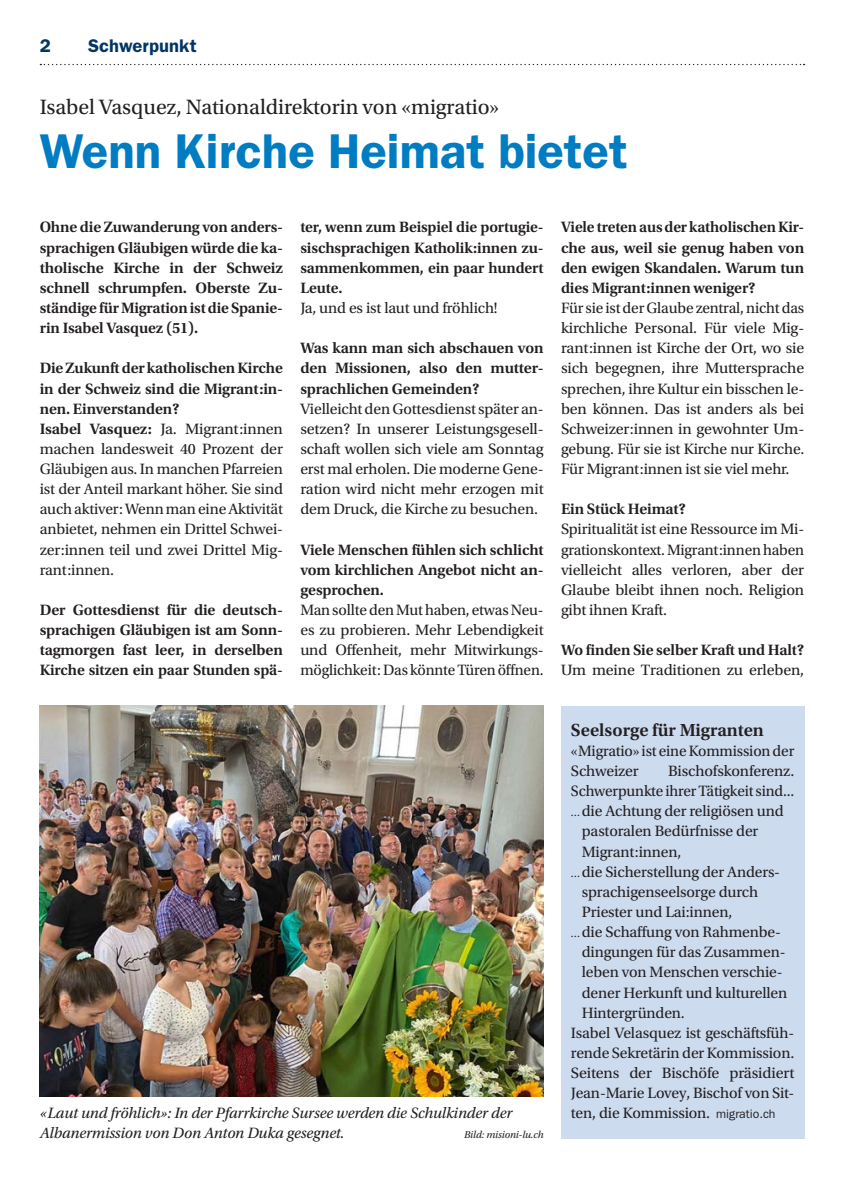
<style>
.page{position:relative;width:844px;height:1191px;background:#fff}
.page>*{position:absolute;margin:0;border:0;box-sizing:border-box;transform-origin:0 0}
.Haupttitel{font:600 49px "ITC Franklin Gothic Std";color:#007cc2}
.Uebertitel{font:21.88px "Utopia Std";color:#231f20}
.Zwischentitel_Hauptartikel{font:600 18.38px "Utopia Std";color:#231f20}
.t1{font:600 18.38px "ITC Franklin Gothic Std";letter-spacing:.005em;color:#003667}
.Fliesstext{font:15.75px/20.1px "Utopia Std";letter-spacing:-.01em;color:#231f20;text-align:justify}
.Fliesstext_fett_Lead{font:600 15.75px/20.1px "Utopia Std";letter-spacing:-.01em;color:#231f20;text-align:justify}
.Fliesstext_kursiv{font:italic 15.75px "Utopia Std";letter-spacing:-.01em;color:#231f20}
.Fliesstext_kursiv-2{font:italic 10.5px "Utopia Std";letter-spacing:-.01em;color:#231f20}
.s1{font-weight:600}
.s2{font-size:11.38px}
.s3{font-family:"ITC Franklin Gothic Std";font-size:12.25px}
</style>
<div class="page">
<div style="left:561px;top:705px;width:243px;height:433px;background:#cddbef"></div>
<img style="left:40px;top:705px;width:503px;height:391px">
<svg style="left:40px;top:64px;width:764px;height:1px"></svg>
<p class="t1" style="left:40px;top:35px;width:13px">2</p>
<p class="t1" style="left:88px;top:35px;width:110px">Schwerpunkt</p>
<p class="Uebertitel" style="left:40px;top:95px;width:461px">Isabel Vasquez, Nationaldirektorin von «migratio»</p>
<p class="Haupttitel" style="left:40px;top:122px;width:589px">Wenn Kirche Heimat bietet</p>
<p class="Fliesstext_fett_Lead" style="left:40px;top:217px;width:245px">Ohne die Zuwanderung von anders&shy;sprachigen Gläubigen würde die ka&shy;tholische Kirche in der Schweiz schnell schrumpfen. Oberste Zu&shy;ständige für Migration ist die Spanie&shy;rin Isabel Vasquez (51).</p>
<p class="Fliesstext_fett_Lead" style="left:40px;top:358px;width:245px">Die Zukunft der katholischen Kirche in der Schweiz sind die Migrant:in&shy;nen. Einverstanden?</p>
<p class="Fliesstext" style="left:40px;top:419px;width:245px"><span class="s1">Isabel Vasquez:</span> Ja. Migrant:innen machen landesweit 40 Prozent der Gläubigen aus. In manchen Pfarreien ist der Anteil markant höher. Sie sind auch aktiver: Wenn man eine Aktivität anbietet, nehmen ein Drittel Schwei&shy;zer:innen teil und zwei Drittel Mig&shy;rant:innen.</p>
<p class="Fliesstext_fett_Lead" style="left:40px;top:600px;width:245px">Der Gottesdienst für die deutsch&shy;sprachigen Gläubigen ist am Sonn&shy;tagmorgen fast leer, in derselben Kirche sitzen ein paar Stunden spä-</p>
<p class="Fliesstext_fett_Lead" style="left:300px;top:217px;width:245px">ter, wenn zum Beispiel die portugie&shy;sischsprachigen Katholik:innen zu&shy;sammenkommen, ein paar hundert Leute.</p>
<p class="Fliesstext" style="left:300px;top:298px;width:199px">Ja, und es ist laut und fröhlich!</p>
<p class="Fliesstext_fett_Lead" style="left:300px;top:338px;width:245px">Was kann man sich abschauen von den Missionen, also den mutter&shy;sprachlichen Gemeinden?</p>
<p class="Fliesstext" style="left:300px;top:399px;width:245px">Vielleicht den Gottesdienst später an&shy;setzen? In unserer Leistungsgesell&shy;schaft wollen sich viele am Sonntag erst mal erholen. Die moderne Gene&shy;ration wird nicht mehr erzogen mit dem Druck, die Kirche zu besuchen.</p>
<p class="Fliesstext_fett_Lead" style="left:300px;top:539px;width:245px">Viele Menschen fühlen sich schlicht vom kirchlichen Angebot nicht an&shy;gesprochen.</p>
<p class="Fliesstext" style="left:300px;top:600px;width:245px">Man sollte den Mut haben, etwas Neu&shy;es zu probieren. Mehr Lebendigkeit und Offenheit, mehr Mitwirkungs&shy;möglichkeit: Das könnte Türen öffnen.</p>
<p class="Fliesstext_fett_Lead" style="left:561px;top:217px;width:245px">Viele treten aus der katholischen Kir&shy;che aus, weil sie genug haben von den ewigen Skandalen. Warum tun dies Migrant:innen weniger?</p>
<p class="Fliesstext" style="left:561px;top:298px;width:245px">Für sie ist der Glaube zentral, nicht das kirchliche Personal. Für viele Mig&shy;rant:innen ist Kirche der Ort, wo sie sich begegnen, ihre Muttersprache sprechen, ihre Kultur ein bisschen le&shy;ben können. Das ist anders als bei Schweizer:innen in gewohnter Um&shy;gebung. Für sie ist Kirche nur Kirche.<br>Für Migrant:innen ist sie viel mehr.</p>
<p class="Fliesstext_fett_Lead" style="left:561px;top:499px;width:126px">Ein Stück Heimat?</p>
<p class="Fliesstext" style="left:561px;top:519px;width:245px">Spiritualität ist eine Ressource im Mi&shy;grationskontext. Migrant:innen haben vielleicht alles verloren, aber der Glaube bleibt ihnen noch. Religion gibt ihnen Kraft.</p>
<p class="Fliesstext_fett_Lead" style="left:561px;top:640px;width:245px">Wo finden Sie selber Kraft und Halt?</p>
<p class="Fliesstext" style="left:561px;top:660px;width:245px">Um meine Traditionen zu erleben,</p>
<p class="Zwischentitel_Hauptartikel" style="left:570px;top:719px;width:194px">Seelsorge für Migranten</p>
<p class="Fliesstext" style="left:570px;top:741px;width:225px">«Migratio» ist eine Kommission der<br>Schweizer</p>
<p class="Fliesstext" style="left:570px;top:761px;width:225px;text-align:right">Bischofskonferenz.<br>Schwerpunkte ihrer Tätigkeit sind...</p>
<p class="Fliesstext" style="left:581px;top:801px;width:203px;text-align:left;text-indent:-11px"><span class="s2">…</span>die Achtung der religiösen und pastoralen Bedürfnisse der<br>Migrant:innen,</p>
<p class="Fliesstext" style="left:581px;top:861px;width:200px;text-align:left;text-indent:-11px"><span class="s2">…</span>die Sicherstellung der Anders&shy;sprachigenseelsorge durch<br>Priester und Lai:innen,</p>
<p class="Fliesstext" style="left:581px;top:922px;width:207px;text-align:left;text-indent:-11px"><span class="s2">…</span>die Schaffung von Rahmenbe&shy;dingungen für das Zusammen&shy;leben von Menschen verschie&shy;dener Herkunft und kulturellen<br>Hintergründen.</p>
<p class="Fliesstext" style="left:570px;top:1022px;width:225px">Isabel Velasquez ist geschäftsfüh&shy;rende Sekretärin der Kommission.<br>Seitens der Bischöfe präsidiert Jean-Marie Lovey, Bischof von Sit-</p>
<p class="Fliesstext_kursiv" style="left:40px;top:1104px;width:474px">«Laut und fröhlich»: In der Pfarrkirche Sursee werden die Schulkinder der</p>
<p class="Fliesstext" style="left:570px;top:1103px;width:206px">ten, die Kommission. <span class="s3">migratio.ch</span></p>
<p class="Fliesstext_kursiv" style="left:40px;top:1124px;width:306px">Albanermission von Don Anton Duka gesegnet.</p>
<p class="Fliesstext_kursiv-2" style="left:464px;top:1129px;width:81px">Bild: misioni-lu.ch</p>
</div>
